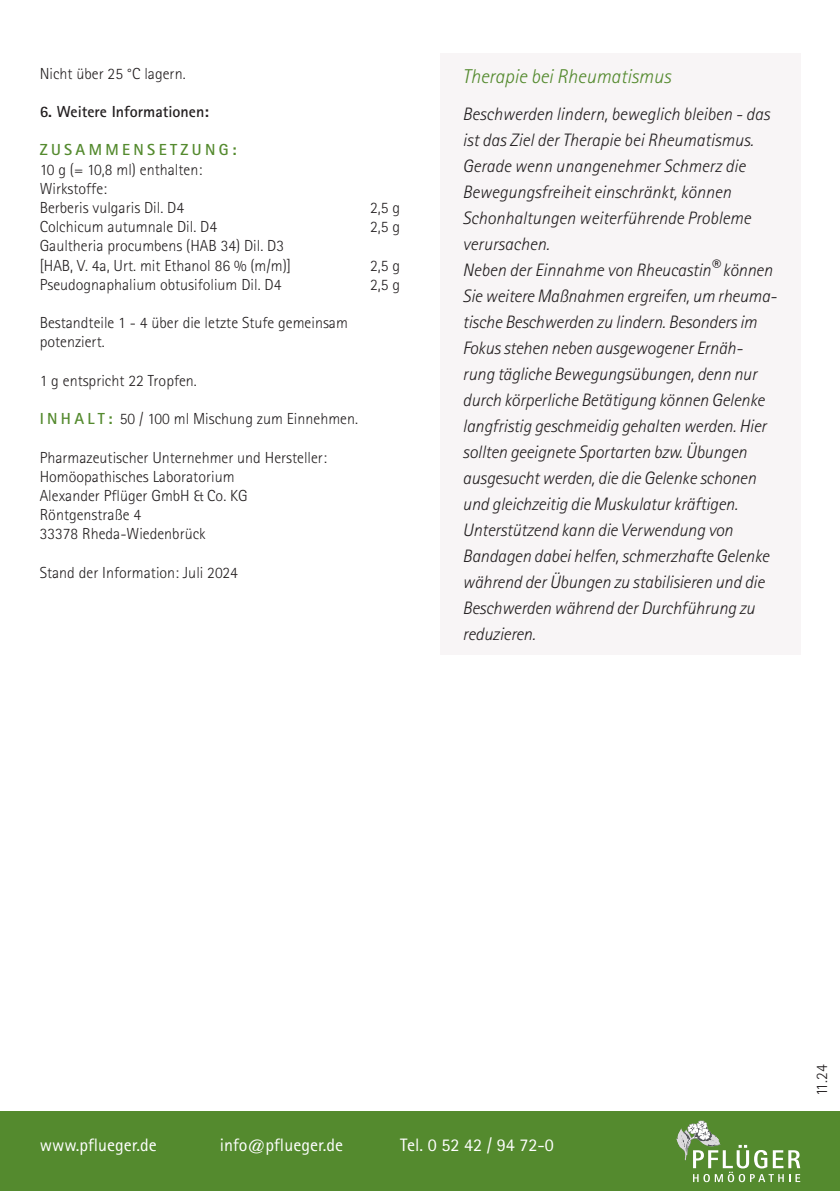
<style>
.page{position:relative;width:840px;height:1191px;background:#fff}
.page>*{position:absolute;margin:0;border:0;box-sizing:border-box;transform-origin:0 0}
.t1{font:italic 300 20px "Rotis Sans Serif";color:#548a2e}
.t2{font:italic 300 18px/26px "Rotis Sans Serif";letter-spacing:-.01em;color:#231f20}
.t3{font:18px "Rotis Sans Serif";color:#fff}
.t4{font:300 16px/19.2px "Rotis Sans Serif";color:#231f20}
.t5{font:700 16px "Rotis Sans Serif";color:#231f20}
.t6{font:700 16px "Rotis Sans Serif";letter-spacing:.21em;color:#548a2e}
.s1{font-weight:700;color:#548a2e}
</style>
<div class="page">
<div style="left:439px;top:54px;width:360px;height:601px;background:#f8f5f6"></div>
<div style="left:0;top:1111px;width:839px;height:80px;background:#548a2e"></div>
<svg style="left:676px;top:1120px;width:123px;height:62px"></svg>
<p class="t4" style="left:40px;top:64px;width:147px">Nicht über 25 °C lagern.</p>
<p class="t5" style="left:40px;top:101px;width:171px">6. Weitere Informationen:</p>
<p class="t6" style="left:40px;top:140px;width:198px">ZUSAMMENSETZUNG:</p>
<p class="t4" style="left:40px;top:160px;width:164px">10 g (= 10,8 ml) enthalten:<br>Wirkstoffe:<br>Berberis vulgaris Dil. D4</p>
<p class="t4" style="left:370px;top:198px;width:31px">2,5 g</p>
<p class="t4" style="left:40px;top:217px;width:179px">Colchicum autumnale Dil. D4</p>
<p class="t4" style="left:370px;top:217px;width:31px">2,5 g</p>
<p class="t4" style="left:40px;top:236px;width:252px">Gaultheria procumbens (HAB 34) Dil. D3 [HAB, V. 4a, Urt. mit Ethanol 86 % (m/m)]</p>
<p class="t4" style="left:370px;top:256px;width:31px">2,5 g</p>
<p class="t4" style="left:40px;top:275px;width:243px">Pseudognaphalium obtusifolium Dil. D4</p>
<p class="t4" style="left:370px;top:275px;width:31px">2,5 g</p>
<p class="t4" style="left:40px;top:313px;width:309px">Bestandteile 1 - 4 über die letzte Stufe gemeinsam potenziert.</p>
<p class="t4" style="left:40px;top:371px;width:158px">1 g entspricht 22 Tropfen.</p>
<p class="t4" style="left:40px;top:409px;width:319px"><span class="s1">I N H A L T :</span> 50 / 100 ml Mischung zum Einnehmen.</p>
<p class="t4" style="left:40px;top:448px;width:288px">Pharmazeutischer Unternehmer und Hersteller:<br>Homöopathisches Laboratorium<br>Alexander Pflüger GmbH &amp; Co. KG<br>Röntgenstraße 4<br>33378 Rheda-Wiedenbrück</p>
<p class="t4" style="left:40px;top:563px;width:199px">Stand der Information: Juli 2024</p>
<p class="t1" style="left:462px;top:64px;width:210px">Therapie bei Rheumatismus</p>
<p class="t2" style="left:462px;top:101px;width:316px">Beschwerden lindern, beweglich bleiben - das ist das Ziel der Therapie bei Rheumatismus.<br>Gerade wenn unangenehmer Schmerz die Bewegungsfreiheit einschränkt, können Schonhaltungen weiterführende Probleme verursachen.<br>Neben der Einnahme von Rheucastin® können Sie weitere Maßnahmen ergreifen, um rheuma&shy;tische Beschwerden zu lindern. Besonders im Fokus stehen neben ausgewogener Ernäh&shy;rung tägliche Bewegungsübungen, denn nur durch körperliche Betätigung können Gelenke langfristig geschmeidig gehalten werden. Hier sollten geeignete Sportarten bzw. Übungen ausgesucht werden, die die Gelenke schonen und gleichzeitig die Muskulatur kräftigen.<br>Unterstützend kann die Verwendung von Bandagen dabei helfen, schmerzhafte Gelenke während der Übungen zu stabilisieren und die Beschwerden während der Durchführung zu reduzieren.</p>
<p class="t3" style="left:424px;top:1134px;width:136px">. 0 52 42 / 94 72-0</p>
<p class="t3" style="left:40px;top:1134px;width:118px">www.pflueger.de</p>
<p class="t3" style="left:220px;top:1134px;width:124px">info@pflueger.de</p>
<p class="t3" style="left:400px;top:1134px;width:155px">Tel. 0 52 42 / 94 72-0</p>
<p class="t4" style="left:811px;top:1096px;width:33px;rotate:-90deg">11.24</p>
</div>
